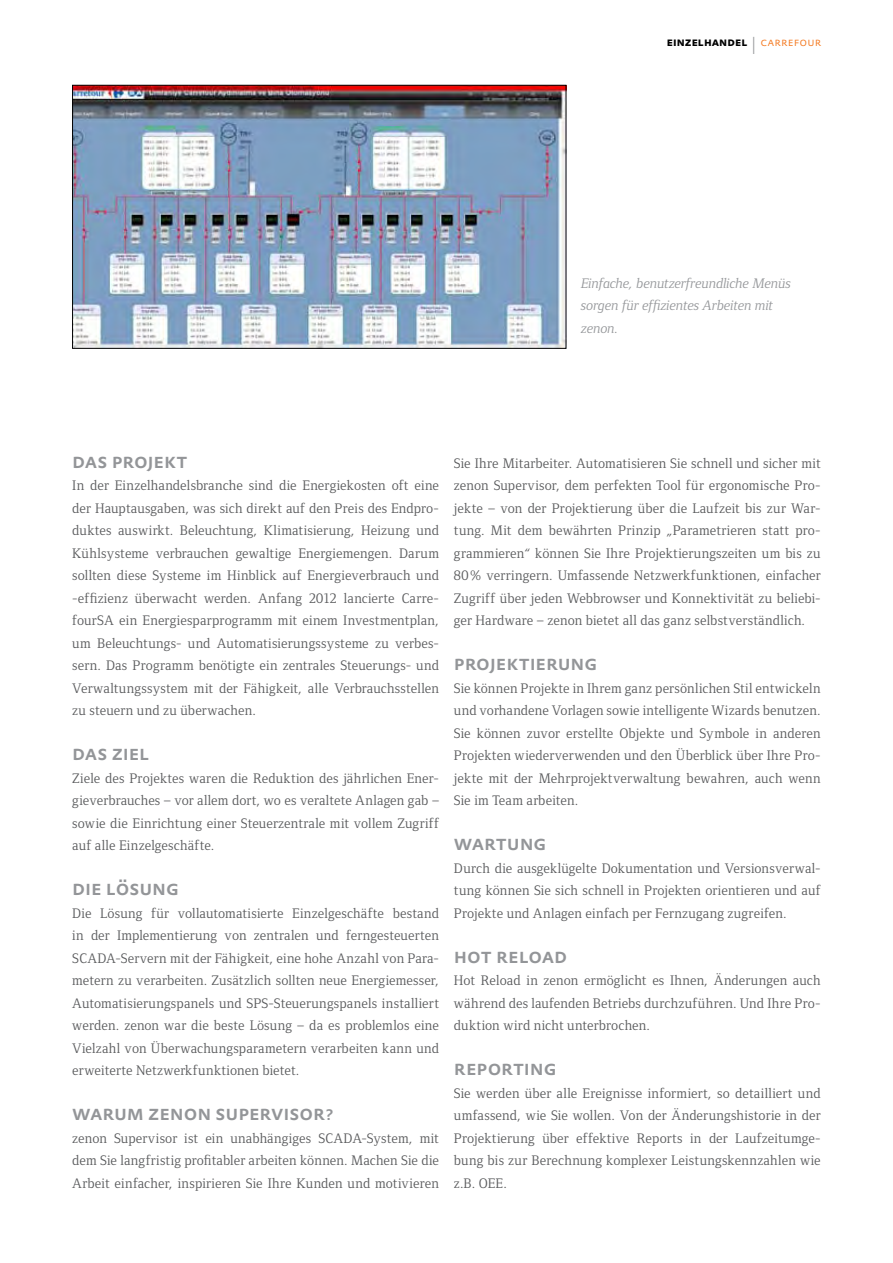
<style>
.page{position:relative;width:893px;height:1263px;background:#fff}
.page>*{position:absolute;margin:0;border:0;box-sizing:border-box;transform-origin:0 0}
.t1{font:500 21px "DTL Prokyon TOT Caps";letter-spacing:-.005em;color:#939598}
.t2{font:14.25px/22.5px "Foundry Form Serif";letter-spacing:.01em;color:#58595b;text-align:justify}
.t3{font:14.25px/22.5px "Foundry Form Serif Italic OSF";color:#939598}
.t4{font:700 12px "DTL Prokyon TOT Caps";letter-spacing:.005em;color:#000}
.s1{font-weight:300;font-size:24px;color:#939598}
.s2{font-weight:300;color:#f47920}
.s3{font-size:15px}
</style>
<div class="page">
<img style="left:74px;top:87px;width:490px;height:260px">
<div style="left:72px;top:85px;width:494px;height:264px;border:1px solid #000"></div>
<p class="t4" style="left:667px;top:34px;width:156px">einzelhandel <span class="s1">I</span> <span class="s2">carrefour</span></p>
<p class="t3" style="left:581px;top:272px;width:211px">Einfache, benutzerfreundliche Menüs sorgen für effizientes Arbeiten mit zenon.</p>
<h1 class="t1" style="left:72px;top:447px;width:117px">das projekt</h1>
<p class="t2" style="left:72px;top:474px;width:368px">In der Einzelhandelsbranche sind die Energiekosten oft eine der Hauptausgaben, was sich direkt auf den Preis des Endpro&shy;duktes auswirkt. Beleuchtung, Klimatisierung, Heizung und Kühlsysteme verbrauchen gewaltige Energiemengen. Darum sollten diese Systeme im Hinblick auf Energieverbrauch und -effizienz überwacht werden. Anfang 2012 lancierte Carre&shy;fourSA ein Energiesparprogramm mit einem Investmentplan, um Beleuchtungs- und Automatisierungssysteme zu verbes&shy;sern. Das Programm benötigte ein zentrales Steuerungs- und Verwaltungssystem mit der Fähigkeit, alle Verbrauchsstellen zu steuern und zu überwachen.</p>
<h1 class="t1" style="left:72px;top:739px;width:78px">das ziel</h1>
<p class="t2" style="left:72px;top:767px;width:368px">Ziele des Projektes waren die Reduktion des jährlichen Ener&shy;gieverbrauches – vor allem dort, wo es veraltete Anlagen gab – sowie die Einrichtung einer Steuerzentrale mit vollem Zugriff auf alle Einzelgeschäfte.</p>
<h1 class="t1" style="left:72px;top:874px;width:108px">die lösung</h1>
<p class="t2" style="left:72px;top:902px;width:368px">Die Lösung für vollautomatisierte Einzelgeschäfte bestand in der Implementierung von zentralen und ferngesteuerten SCADA-Servern mit der Fähigkeit, eine hohe Anzahl von Para&shy;metern zu verarbeiten. Zusätzlich sollten neue Energiemesser, Automatisierungspanels und SPS-Steuerungspanels installiert werden. zenon war die beste Lösung – da es problemlos eine Vielzahl von Überwachungsparametern verarbeiten kann und erweiterte Netzwerkfunktionen bietet.</p>
<h1 class="t1" style="left:72px;top:1099px;width:263px">warum zenon supervisor<span class="s3">?</span></h1>
<p class="t2" style="left:72px;top:1127px;width:368px">zenon Supervisor ist ein unabhängiges SCADA-System, mit dem Sie langfristig profitabler arbeiten können. Machen Sie die Arbeit einfacher, inspirieren Sie Ihre Kunden und motivieren</p>
<p class="t2" style="left:454px;top:452px;width:368px">Sie Ihre Mitarbeiter. Automatisieren Sie schnell und sicher mit zenon Supervisor, dem perfekten Tool für ergonomische Pro&shy;jekte – von der Projektierung über die Laufzeit bis zur War&shy;tung. Mit dem bewährten Prinzip „Parametrieren statt pro&shy;grammieren“ können Sie Ihre Projektierungszeiten um bis zu 80% verringern. Umfassende Netzwerkfunktionen, einfacher Zugriff über jeden Webbrowser und Konnektivität zu beliebi&shy;ger Hardware – zenon bietet all das ganz selbstverständlich.</p>
<h1 class="t1" style="left:454px;top:649px;width:145px">projektierung</h1>
<p class="t2" style="left:454px;top:677px;width:368px">Sie können Projekte in Ihrem ganz persönlichen Stil entwickeln und vorhandene Vorlagen sowie intelligente Wizards benutzen.<br>Sie können zuvor erstellte Objekte und Symbole in anderen Projekten wiederverwenden und den Überblick über Ihre Pro&shy;jekte mit der Mehrprojektverwaltung bewahren, auch wenn Sie im Team arbeiten.</p>
<h1 class="t1" style="left:454px;top:829px;width:94px">wartung</h1>
<p class="t2" style="left:454px;top:857px;width:368px">Durch die ausgeklügelte Dokumentation und Versionsverwal&shy;tung können Sie sich schnell in Projekten orientieren und auf Projekte und Anlagen einfach per Fernzugang zugreifen.</p>
<h1 class="t1" style="left:454px;top:942px;width:115px">hot reload</h1>
<p class="t2" style="left:454px;top:969px;width:368px">Hot Reload in zenon ermöglicht es Ihnen, Änderungen auch während des laufenden Betriebs durchzuführen. Und Ihre Pro&shy;duktion wird nicht unterbrochen.</p>
<h1 class="t1" style="left:454px;top:1054px;width:104px">reporting</h1>
<p class="t2" style="left:454px;top:1082px;width:368px">Sie werden über alle Ereignisse informiert, so detailliert und umfassend, wie Sie wollen. Von der Änderungshistorie in der Projektierung über effektive Reports in der Laufzeitumge&shy;bung bis zur Berechnung komplexer Leistungskennzahlen wie z.B. OEE.</p>
</div>
